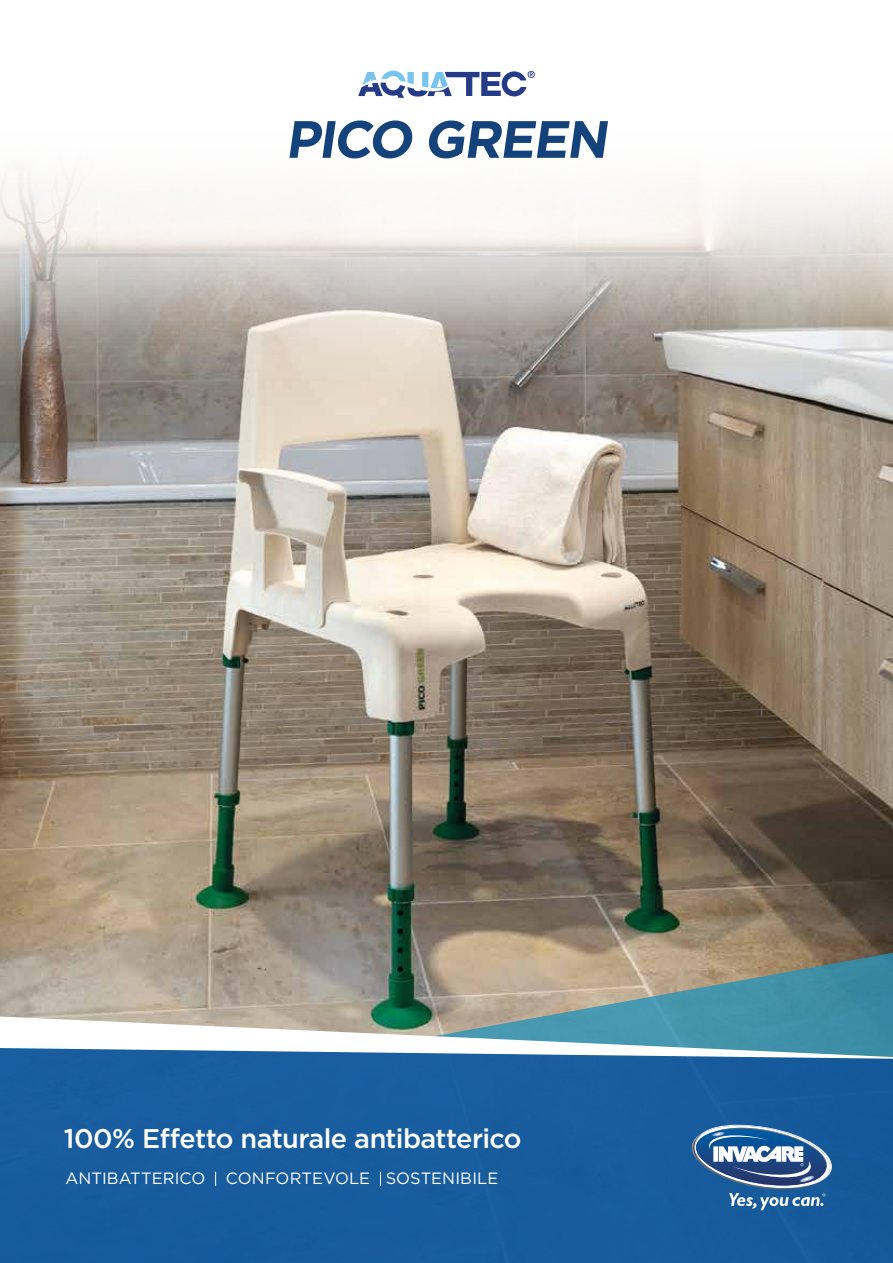
<style>
.page{position:relative;width:893px;height:1263px;background:#fff}
.page>*{position:absolute;margin:0;border:0;box-sizing:border-box;transform-origin:0 0}
.t1{font:700 52.35px "Gotham";color:#14427a}
.t2{font:500 27px "Gotham";letter-spacing:-.025em;color:#fff}
.t3{font:16.35px "Gotham";color:#fff}
</style>
<div class="page">
<img style="left:0;top:332px;width:893px;height:684px">
<svg style="left:422px;top:950px;width:471px;height:66px;background:#8c9c94"></svg>
<div style="left:0;top:1059px;width:893px;height:204px;background:#185c9e"></div>
<svg style="left:0;top:173px;width:893px;height:159px"></svg>
<svg style="left:0;top:1016px;width:893px;height:43px"></svg>
<img style="left:689px;top:1133px;width:130px;height:56px">
<img style="left:691px;top:1125px;width:142px;height:63px">
<img style="left:713px;top:1128px;width:116px;height:42px">
<svg style="left:729px;top:1193px;width:96px;height:17px"></svg>
<svg style="left:694px;top:1129px;width:134px;height:56px"></svg>
<svg style="left:358px;top:71px;width:177px;height:26px"></svg>
<svg style="left:215px;top:1172px;width:1px;height:14px"></svg>
<svg style="left:380px;top:1172px;width:1px;height:14px"></svg>
<h1 class="t1" style="left:285px;top:105px;width:333px">PICO GREEN</h1>
<h2 class="t2" style="left:64px;top:1121px;width:459px">100% Effetto naturale antibatterico</h2>
<p class="t3" style="left:66px;top:1168px;width:141px">ANTIBATTERICO</p>
<p class="t3" style="left:226px;top:1168px;width:274px">CONFORTEVOLE SOSTENIBILE</p>
</div>
